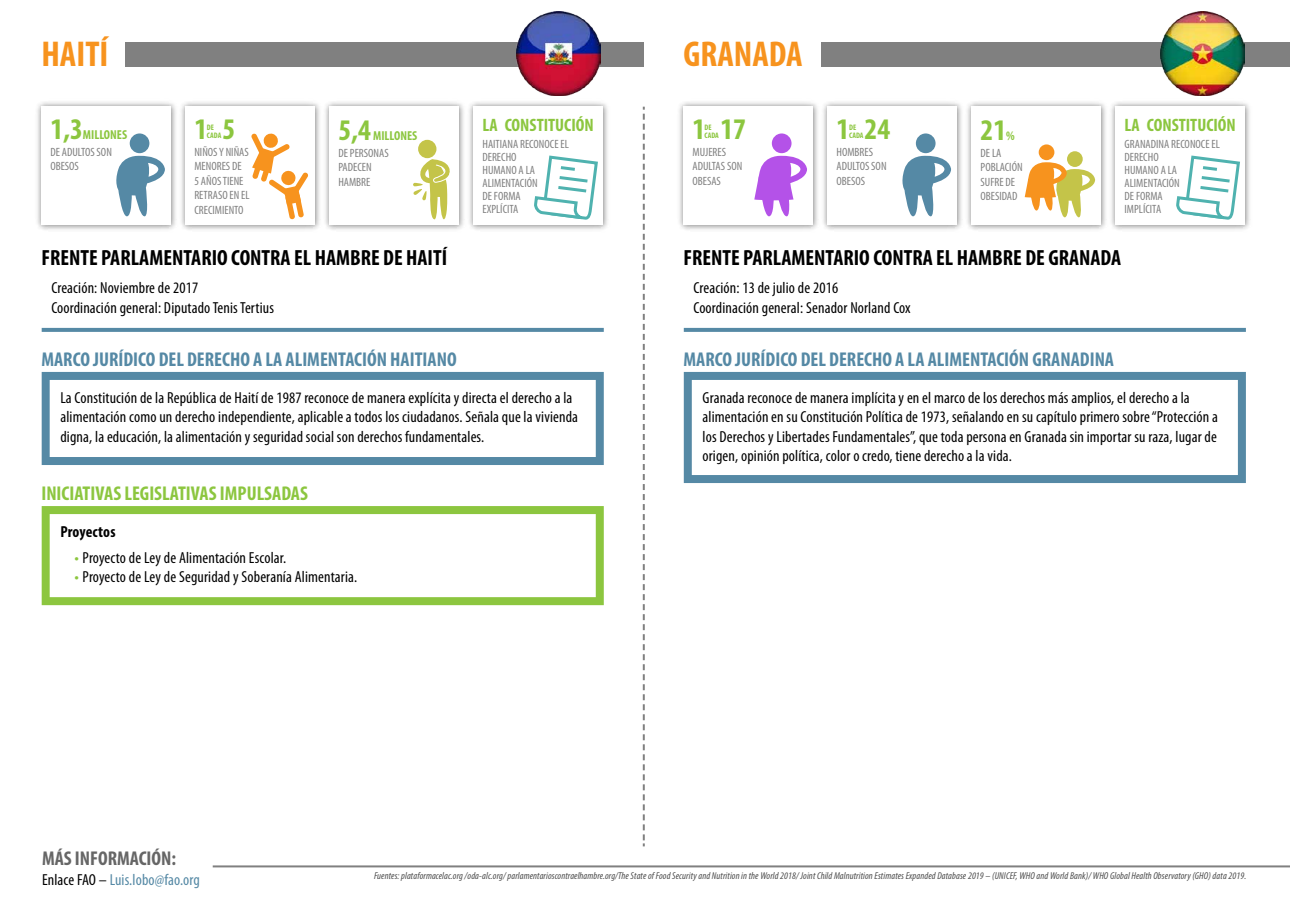
<style>
.page{position:relative;width:1290px;height:908px;background:#fff}
.page>*{position:absolute;margin:0;border:0;box-sizing:border-box;transform-origin:0 0}
.t1{font:700 condensed 36px "Myriad Pro";color:#f7931e}
.t2{font:700 condensed 30px "Myriad Pro";color:#8cc63f}
.t3{font:700 condensed 22px "Myriad Pro";color:#000}
.t4{font:700 condensed 20px "Myriad Pro";color:#5589a5}
.t5{font:700 condensed 20px "Myriad Pro";color:#8cc63f}
.t6{font:700 condensed 20px "Myriad Pro";color:#666}
.t7{font:700 condensed 18px "Myriad Pro";color:#8cc63f}
.t8{font:condensed 16px/19.2px "Myriad Pro";letter-spacing:.01em;color:#000}
.t9{font:condensed 16px "Myriad Pro";letter-spacing:.01em;color:#5589a5}
.t10{font:700 condensed 16px "Myriad Pro";letter-spacing:.01em;color:#000}
.t11{font:700 condensed 13px "Myriad Pro";color:#8cc63f}
.t12{font:condensed 12px/14.4px "Myriad Pro";color:#808080}
.t13{font:italic condensed 10px "Myriad Pro";letter-spacing:.01em;color:#4d4d4d}
.t14{font:700 condensed 8px/8px "Myriad Pro";color:#8cc63f}
.s1{font-stretch:normal;color:#8cc63f}
.s2{color:#000}
</style>
<div class="page">
<div style="left:822px;top:43px;width:468px;height:24px;background:#808080"></div>
<img style="left:37px;top:102px;width:139px;height:128px">
<div style="left:42px;top:107px;width:129px;height:118px;background:#fff"></div>
<div style="left:130px;top:133px;width:19px;height:20px;background:#5589a5;border-radius:50%"></div>
<svg style="left:116px;top:155px;width:49px;height:61px"></svg>
<img style="left:181px;top:102px;width:139px;height:128px">
<div style="left:186px;top:107px;width:129px;height:118px;background:#fff"></div>
<img style="left:325px;top:102px;width:139px;height:128px">
<div style="left:330px;top:107px;width:129px;height:118px;background:#fff"></div>
<img style="left:469px;top:102px;width:139px;height:128px">
<div style="left:474px;top:107px;width:129px;height:118px;background:#fff"></div>
<svg style="left:251px;top:133px;width:57px;height:86px"></svg>
<div style="left:418px;top:140px;width:18px;height:18px;background:#c4c449;border-radius:50%"></div>
<svg style="left:413px;top:159px;width:37px;height:61px"></svg>
<svg style="left:534px;top:155px;width:64px;height:65px"></svg>
<div style="left:126px;top:43px;width:518px;height:24px;background:#808080"></div>
<svg style="left:42px;top:372px;width:562px;height:93px"></svg>
<svg style="left:42px;top:328px;width:562px;height:4px;background:#598ca7"></svg>
<svg style="left:42px;top:506px;width:562px;height:99px"></svg>
<hr style="left:213px;top:865px;width:1077px;height:2px;background:#808080">
<svg style="left:643px;top:107px;width:2px;height:739px"></svg>
<img style="left:1160px;top:11px;width:84px;height:85px">
<img style="left:516px;top:11px;width:85px;height:85px">
<img style="left:679px;top:102px;width:139px;height:128px">
<div style="left:684px;top:107px;width:129px;height:118px;background:#fff"></div>
<div style="left:772px;top:133px;width:19px;height:20px;background:#b452e8;border-radius:50%"></div>
<img style="left:823px;top:102px;width:139px;height:128px">
<div style="left:828px;top:107px;width:129px;height:118px;background:#fff"></div>
<img style="left:967px;top:102px;width:139px;height:128px">
<div style="left:972px;top:107px;width:129px;height:118px;background:#fff"></div>
<img style="left:1111px;top:102px;width:139px;height:128px">
<div style="left:1116px;top:107px;width:129px;height:118px;background:#fff"></div>
<svg style="left:1176px;top:155px;width:64px;height:65px"></svg>
<div style="left:916px;top:133px;width:19px;height:20px;background:#5589a5;border-radius:50%"></div>
<svg style="left:902px;top:155px;width:49px;height:61px"></svg>
<svg style="left:754px;top:155px;width:53px;height:61px"></svg>
<div style="left:1067px;top:151px;width:16px;height:16px;background:#c4c449;border-radius:50%"></div>
<div style="left:1039px;top:144px;width:15px;height:16px;background:#f7931e;border-radius:50%"></div>
<svg style="left:1025px;top:161px;width:70px;height:56px"></svg>
<svg style="left:684px;top:372px;width:562px;height:111px"></svg>
<svg style="left:684px;top:328px;width:562px;height:4px;background:#598ca7"></svg>
<h1 class="t1" style="left:41px;top:31px;width:69px">HAITÍ</h1>
<h2 class="t2" style="left:50px;top:110px;width:34px">1,3</h2>
<p class="t11" style="left:83px;top:126px;width:46px">MILLONES</p>
<p class="t12" style="left:50px;top:145px;width:63px">DE ADULTOS SON<br>OBESOS</p>
<p class="t14" style="left:207px;top:123px;width:9px">DE</p>
<p class="t7" style="left:482px;top:114px;width:113px">LA CONSTITUCIÓN</p>
<p class="t14" style="left:207px;top:131px;width:16px">CADA</p>
<p class="t12" style="left:482px;top:137px;width:88px;line-height:13px">HAITIANA RECONOCE EL<br>DERECHO<br>HUMANO A LA<br>ALIMENTACIÓN<br>DE FORMA<br>EXPLÍCITA</p>
<h2 class="t2" style="left:194px;top:110px;width:14px">1</h2>
<h2 class="t2" style="left:222px;top:110px;width:14px">5</h2>
<p class="t12" style="left:194px;top:145px;width:57px">NIÑOS Y NIÑAS<br>MENORES DE<br>5 AÑOS TIENE<br>RETRASO EN EL<br>CRECIMIENTO</p>
<h2 class="t2" style="left:338px;top:111px;width:34px">5,4</h2>
<p class="t11" style="left:373px;top:127px;width:46px">MILLONES</p>
<p class="t12" style="left:338px;top:146px;width:52px">DE PERSONAS<br>PADECEN<br>HAMBRE</p>
<h3 class="t3" style="left:41px;top:244px;width:407px">FRENTE PARLAMENTARIO CONTRA EL HAMBRE DE HAITÍ</h3>
<p class="t8" style="left:51px;top:278px;width:224px">Creación: Noviembre de 2017<br>Coordinación general: Diputado Tenis Tertius</p>
<p class="t4" style="left:41px;top:346px;width:417px">MARCO JURÍDICO DEL DERECHO A LA ALIMENTACIÓN HAITIANO</p>
<p class="t8" style="left:60px;top:388px;width:519px">La Constitución de la República de Haití de 1987 reconoce de manera explícita y directa el derecho a la alimentación como un derecho independiente, aplicable a todos los ciudadanos. Señala que la vivienda digna, la educación, la alimentación y seguridad social son derechos fundamentales.</p>
<p class="t5" style="left:41px;top:480px;width:268px">INICIATIVAS LEGISLATIVAS IMPULSADAS</p>
<p class="t10" style="left:60px;top:521px;width:57px">Proyectos</p>
<p class="t8" style="left:74px;top:547px;width:213px"><span class="s1">•</span> Proyecto de Ley de Alimentación Escolar.</p>
<p class="t8" style="left:74px;top:566px;width:284px"><span class="s1">•</span> Proyecto de Ley de Seguridad y Soberanía Alimentaria.</p>
<h1 class="t1" style="left:683px;top:31px;width:121px">GRANADA</h1>
<h2 class="t2" style="left:692px;top:110px;width:14px">1</h2>
<h2 class="t2" style="left:720px;top:110px;width:27px">17</h2>
<p class="t12" style="left:692px;top:145px;width:51px">MUJERES<br>ADULTAS SON<br>OBESAS</p>
<p class="t14" style="left:704px;top:123px;width:16px">DE<br>CADA</p>
<p class="t14" style="left:849px;top:123px;width:9px">DE</p>
<p class="t7" style="left:1124px;top:114px;width:113px">LA CONSTITUCIÓN</p>
<p class="t14" style="left:849px;top:131px;width:16px">CADA</p>
<p class="t12" style="left:1124px;top:137px;width:97px;line-height:13px">GRANADINA RECONOCE EL<br>DERECHO<br>HUMANO A LA<br>ALIMENTACIÓN<br>DE FORMA<br>IMPLÍCITA</p>
<h2 class="t2" style="left:836px;top:110px;width:14px">1</h2>
<h2 class="t2" style="left:864px;top:110px;width:27px">24</h2>
<p class="t12" style="left:836px;top:145px;width:52px">HOMBRES<br>ADULTOS SON<br>OBESOS</p>
<h2 class="t2" style="left:980px;top:111px;width:27px">21</h2>
<p class="t11" style="left:1006px;top:127px;width:10px">%</p>
<p class="t12" style="left:980px;top:146px;width:44px">DE LA<br>POBLACIÓN<br>SUFRE DE<br>OBESIDAD</p>
<h3 class="t3" style="left:683px;top:244px;width:439px">FRENTE PARLAMENTARIO CONTRA EL HAMBRE DE GRANADA</h3>
<p class="t8" style="left:693px;top:278px;width:219px">Creación: 13 de julio de 2016<br>Coordinación general: Senador Norland Cox</p>
<p class="t4" style="left:683px;top:346px;width:432px">MARCO JURÍDICO DEL DERECHO A LA ALIMENTACIÓN GRANADINA</p>
<p class="t8" style="left:702px;top:388px;width:517px">Granada reconoce de manera implícita y en el marco de los derechos más amplios, el derecho a la alimentación en su Constitución Política de 1973, señalando en su capítulo primero sobre “Protección a los Derechos y Libertades Fundamentales”, que toda persona en Granada sin importar su raza, lugar de origen, opinión política, color o credo, tiene derecho a la vida.</p>
<p class="t6" style="left:42px;top:845px;width:136px">MÁS INFORMACIÓN:</p>
<p class="t9" style="left:42px;top:869px;width:159px"><span class="s2">Enlace FAO –</span> Luis.lobo@fao.org</p>
<p class="t13" style="left:374px;top:869px;width:874px">Fuentes: plataformacelac.org /oda-alc.org/ parlamentarioscontraelhambre.org/The State of Food Security and Nutrition in the World 2018/ Joint Child Malnutrition Estimates Expanded Database 2019 – (UNICEF, WHO and World Bank)/ WHO Global Health Observatory (GHO) data 2019.</p>
</div>
